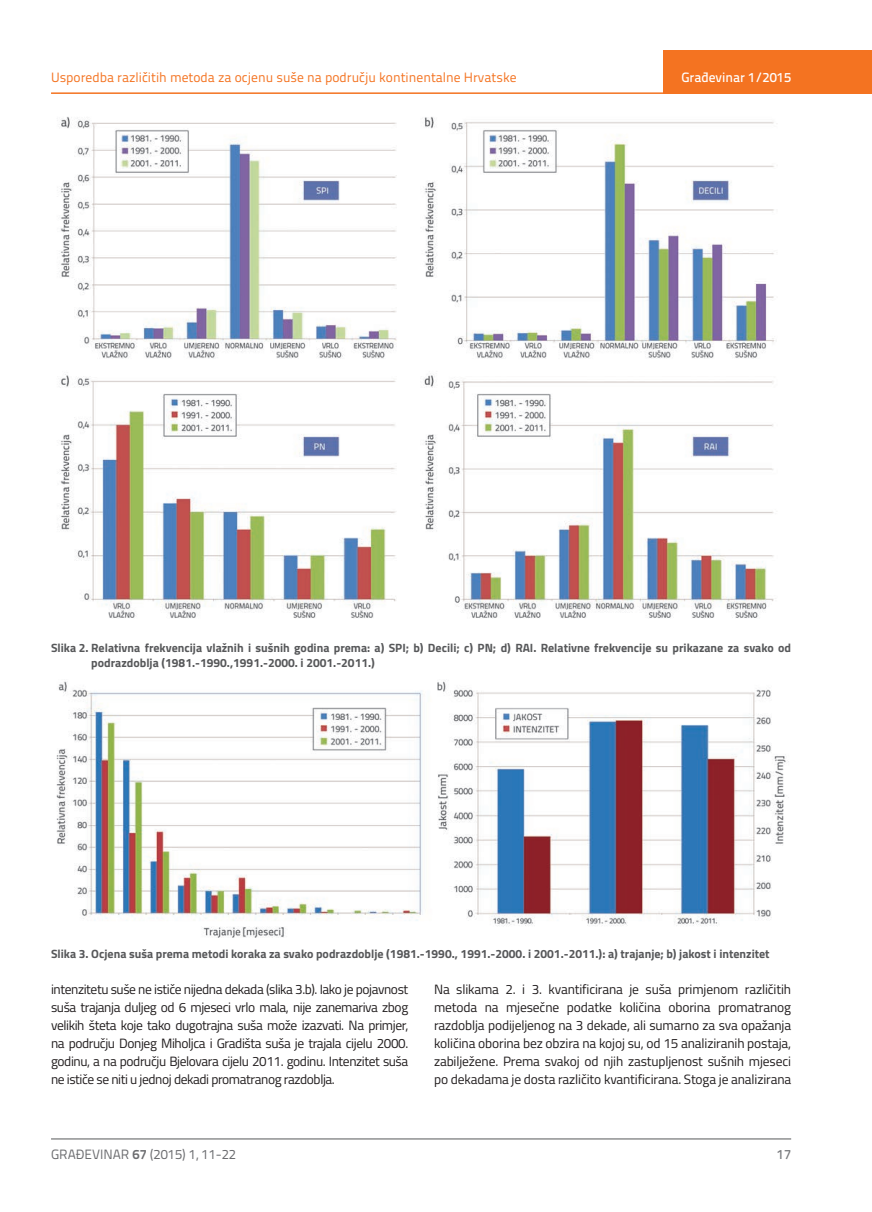
<style>
.page{position:relative;width:872px;height:1212px;background:#fff}
.page>*{position:absolute;margin:0;border:0;box-sizing:border-box;transform-origin:0 0}
.t1{font:13.5px/18px "Titillium";letter-spacing:-.025em;color:#231f20;text-align:justify}
.t2{font:13.5px "Titillium Text 22 L";color:#f47321}
.t3{font:13.5px "Titillium Text 22 L";color:#6c6d70}
.t4{font:500 13.5px "Titillium Text 22 L";color:#fff}
.t5{font:500 13.5px "Titillium Text 22 L";color:#787a7d}
.Potpis_pod_sliku{font:700 12px/15px "Titillium";color:#57585a}
.s1{font-weight:700}
</style>
<div class="page">
<hr style="left:51px;top:92px;width:821px;height:2px;background:#f47321">
<div style="left:663px;top:50px;width:209px;height:44px;background:#f47321"></div>
<hr style="left:51px;top:1139px;width:740px;height:1px;background:#57585a">
<img style="left:59px;top:117px;width:716px;height:502px">
<img style="left:56px;top:681px;width:733px;height:257px">
<p class="t2" style="left:51px;top:68px;width:467px">Usporedba različitih metoda za ocjenu suše na području kontinentalne Hrvatske</p>
<p class="t4" style="left:681px;top:67px;width:111px">Građevinar 1/2015</p>
<p class="Potpis_pod_sliku" style="left:91px;top:640px;width:701px;text-indent:-40px">Slika 2. Relativna frekvencija vlažnih i sušnih godina prema: a) SPI; b) Decili; c) PN; d) RAI. Relativne frekvencije su prikazane za svako od podrazdoblja (1981.-1990.,1991.-2000. i 2001.-2011.)</p>
<p class="Potpis_pod_sliku" style="left:51px;top:946px;width:720px">Slika 3. Ocjena suša prema metodi koraka za svako podrazdoblje (1981.-1990., 1991.-2000. i 2001.-2011.): a) trajanje; b) jakost i intenzitet</p>
<p class="t1" style="left:51px;top:980px;width:359px">intenzitetu suše ne ističe nijedna dekada (slika 3.b). Iako je pojavnost suša trajanja duljeg od 6 mjeseci vrlo mala, nije zanemariva zbog velikih šteta koje tako dugotrajna suša može izazvati. Na primjer, na području Donjeg Miholjca i Gradišta suša je trajala cijelu 2000. godinu, a na području Bjelovara cijelu 2011. godinu. Intenzitet suša ne ističe se niti u jednoj dekadi promatranog razdoblja.</p>
<p class="t1" style="left:434px;top:980px;width:359px">Na slikama 2. i 3. kvantificirana je suša primjenom različitih metoda na mjesečne podatke količina oborina promatranog razdoblja podijeljenog na 3 dekade, ali sumarno za sva opažanja količina oborina bez obzira na kojoj su, od 15 analiziranih postaja, zabilježene. Prema svakoj od njih zastupljenost sušnih mjeseci po dekadama je dosta različito kvantificirana. Stoga je analizirana</p>
<p class="t3" style="left:51px;top:1144px;width:186px">GRAĐEVINAR <span class="s1">67</span> (2015) 1, 11-22</p>
<p class="t5" style="left:777px;top:1144px;width:16px">17</p>
</div>
